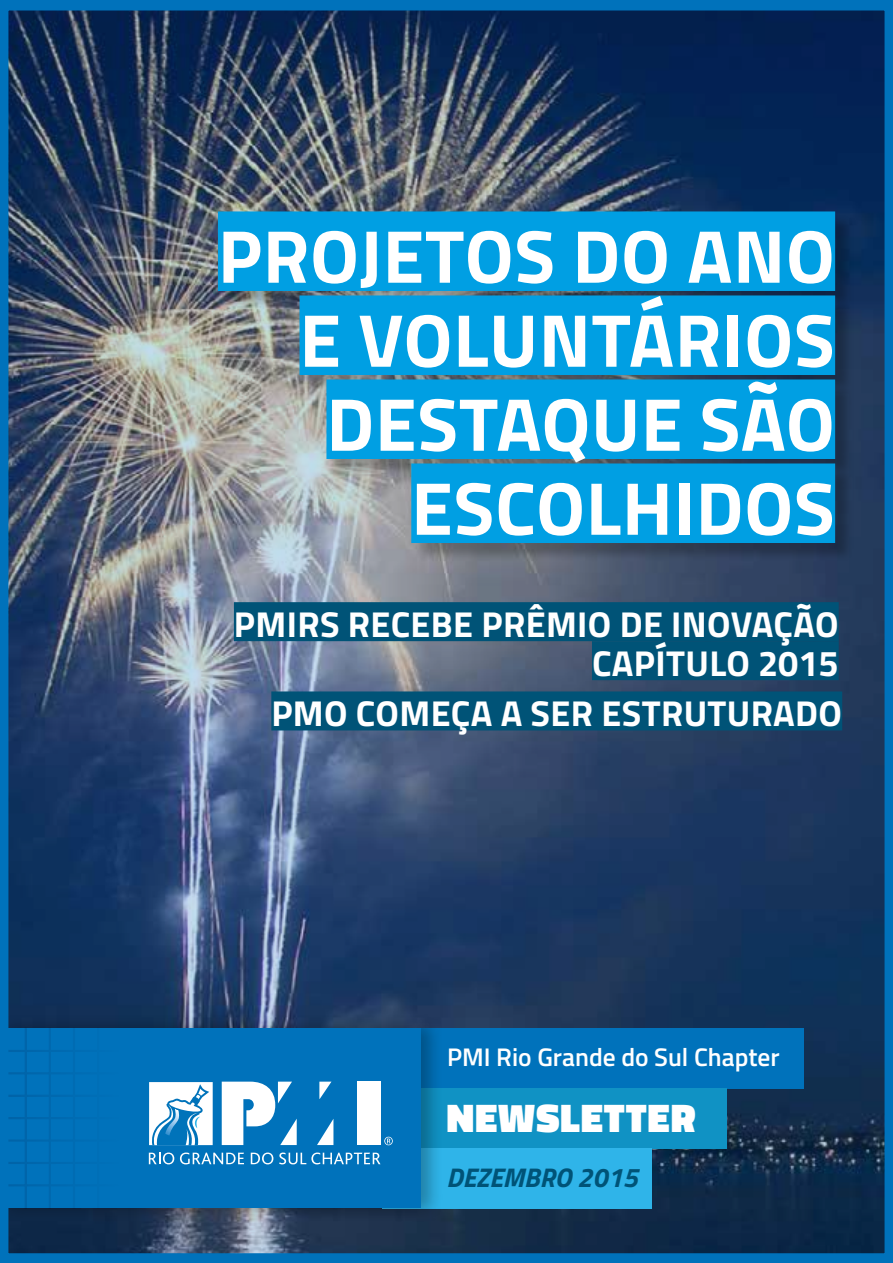
<style>
.page{position:relative;width:893px;height:1263px;background:#fff}
.page>*{position:absolute;margin:0;border:0;box-sizing:border-box;transform-origin:0 0}
.t1{font:700 75px/84px "Titillium Web";letter-spacing:.01em;color:#fff;text-align:right}
.t2{font:900 40.5px "Titillium Web";letter-spacing:.02em;color:#fff}
.t3{font:700 36px/39px "Titillium Web";letter-spacing:.01em;color:#fff;text-align:right}
.t4{font:italic 700 27px "Titillium Web";color:#005377}
.t5{font:600 25.5px "Titillium Web";color:#fff}
</style>
<div class="page">
<img style="left:0;top:0;width:893px;height:1263px">
<h1 class="t1" style="left:218px;top:211px;width:618px">PROJETOS DO ANO<br>E VOLUNTÁRIOS<br>DESTAQUE SÃO<br>ESCOLHIDOS</h1>
<p class="t3" style="left:234px;top:603px;width:606px">PMIRS RECEBE PRÊMIO DE INOVAÇÃO<br>CAPÍTULO 2015</p>
<p class="t3" style="left:271px;top:692px;width:572px">PMO COMEÇA A SER ESTRUTURADO</p>
<p class="t5" style="left:447px;top:1038px;width:334px">PMI Rio Grande do Sul Chapter</p>
<p class="t2" style="left:446px;top:1088px;width:251px">NEWSLETTER</p>
<p class="t4" style="left:446px;top:1156px;width:193px">DEZEMBRO 2015</p>
</div>
